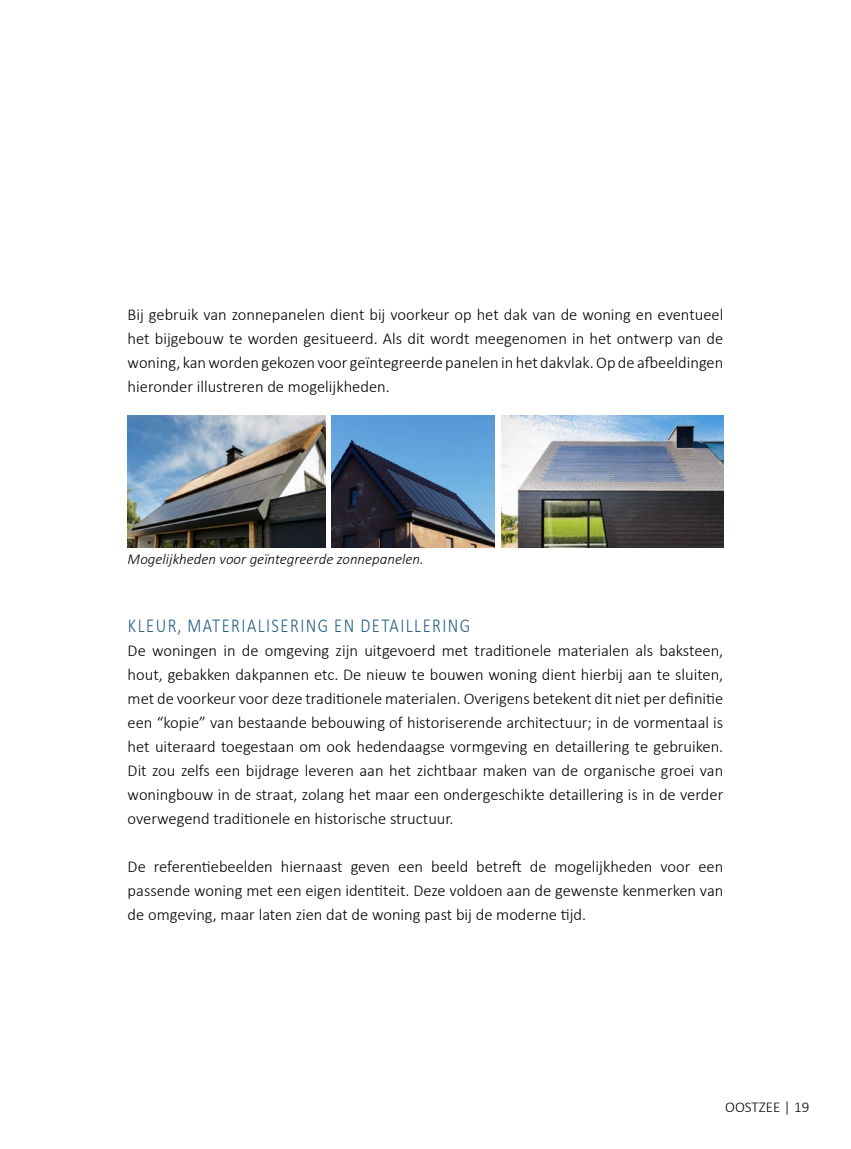
<style>
.page{position:relative;width:851px;height:1149px;background:#fff}
.page>*{position:absolute;margin:0;border:0;box-sizing:border-box;transform-origin:0 0}
.t1{font:300 19.8px "Calibri";letter-spacing:.09em;color:#1f5883;scale:.83 1}
.t2{font:300 16.5px/24px "Calibri";color:#000;text-align:justify}
.t3{font:italic 300 15px "Calibri";color:#000}
.t4{font:300 15px "Calibri";color:#000}
</style>
<div class="page">
<img style="left:128px;top:416px;width:197px;height:132px">
<img style="left:501px;top:416px;width:222px;height:132px">
<img style="left:332px;top:416px;width:162px;height:132px">
<p class="t2" style="left:128px;top:302px;width:597px">Bij gebruik van zonnepanelen dient bij voorkeur op het dak van de woning en eventueel het bijgebouw te worden gesitueerd. Als dit wordt meegenomen in het ontwerp van de woning, kan worden gekozen voor geïntegreerde panelen in het dakvlak. Op de afbeeldingen hieronder illustreren de mogelijkheden.</p>
<p class="t3" style="left:128px;top:550px;width:298px">Mogelijkheden voor geïntegreerde zonnepanelen.</p>
<p class="t1" style="left:128px;top:613px;width:414px">KLEUR, MATERIALISERING EN DETAILLERING</p>
<p class="t2" style="left:128px;top:638px;width:597px">De woningen in de omgeving zijn uitgevoerd met traditionele materialen als baksteen, hout, gebakken dakpannen etc. De nieuw te bouwen woning dient hierbij aan te sluiten, met de voorkeur voor deze traditionele materialen. Overigens betekent dit niet per definitie een “kopie” van bestaande bebouwing of historiserende architectuur; in de vormentaal is het uiteraard toegestaan om ook hedendaagse vormgeving en detaillering te gebruiken.<br>Dit zou zelfs een bijdrage leveren aan het zichtbaar maken van de organische groei van woningbouw in de straat, zolang het maar een ondergeschikte detaillering is in de verder overwegend traditionele en historische structuur.</p>
<p class="t2" style="left:128px;top:854px;width:597px">De referentiebeelden hiernaast geven een beeld betreft de mogelijkheden voor een passende woning met een eigen identiteit. Deze voldoen aan de gewenste kenmerken van de omgeving, maar laten zien dat de woning past bij de moderne tijd.</p>
<p class="t4" style="left:725px;top:1097px;width:85px">OOSTZEE | 19</p>
</div>
